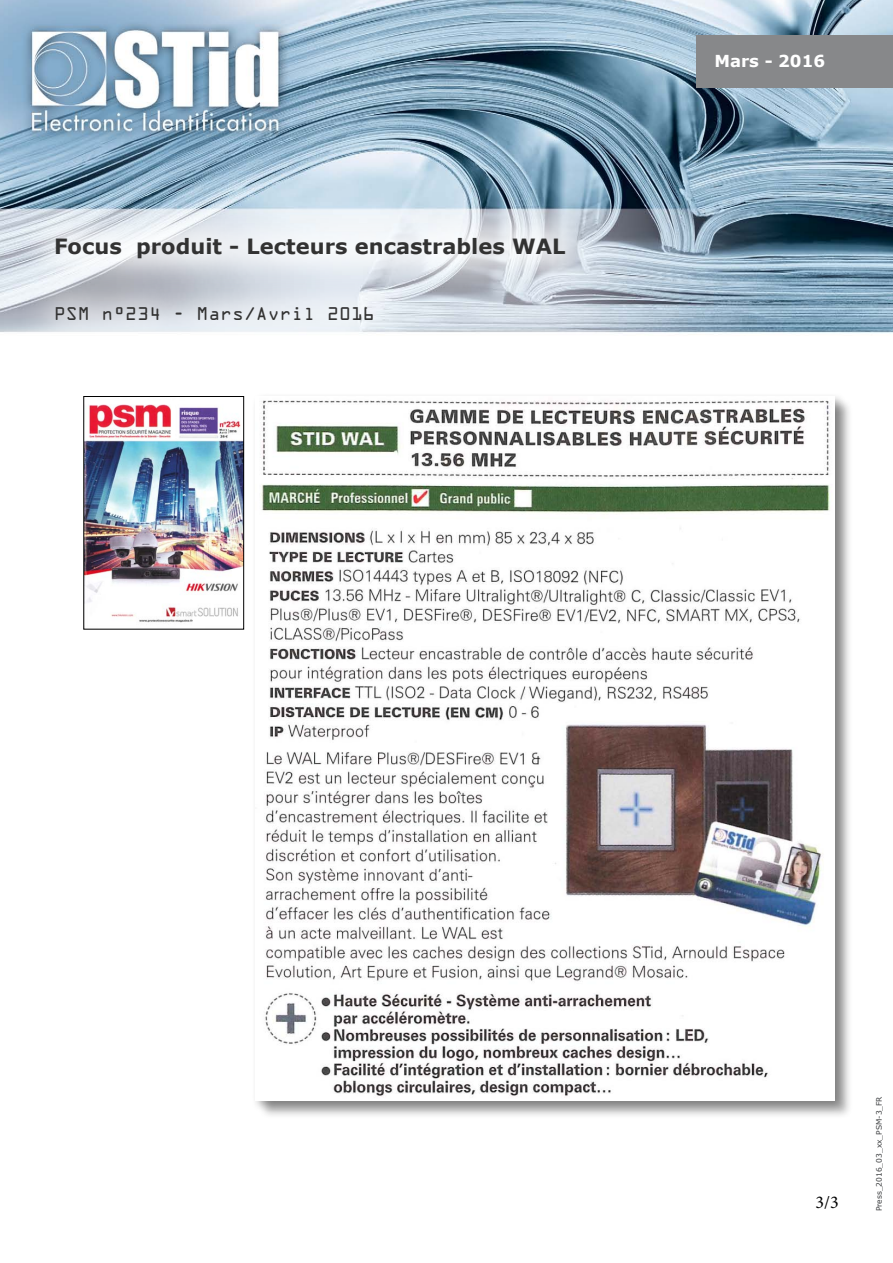
<style>
.page{position:relative;width:893px;height:1263px;background:#fff}
.page>*{position:absolute;margin:0;border:0;box-sizing:border-box;transform-origin:0 0}
.t1{font:700 21px "Verdana";color:#323232}
.t2{font:18px "Minion Pro";color:#000}
.t3{font:16.5px "OCRA Std";color:#323232}
.t4{font:700 16.5px "Verdana";color:#fff}
.t5{font:7.5px "Verdana";color:#3a3c3e}
</style>
<div class="page">
<img style="left:0;top:0;width:893px;height:630px">
<div style="left:258px;top:399px;width:595px;height:720px;background:#000;opacity:.3"></div>
<img style="left:256px;top:396px;width:579px;height:704px">
<svg style="left:13px;top:196px;width:586px;height:97px"></svg>
<div style="left:696px;top:35px;width:197px;height:52px;background:#87888a"></div>
<div style="left:13px;top:264px;width:394px;height:93px;background:#fff;opacity:.75"></div>
<img style="left:86px;top:398px;width:156px;height:229px">
<div style="left:84px;top:396px;width:160px;height:233px;border:1px solid #000"></div>
<p class="t1" style="left:54px;top:232px;width:513px">Focus produit - Lecteurs encastrables WAL</p>
<p class="t3" style="left:54px;top:306px;width:322px">PSM n°234 - Mars/Avril 2016</p>
<p class="t4" style="left:714px;top:50px;width:112px">Mars - 2016</p>
<p class="t2" style="left:816px;top:1190px;width:25px">3/3</p>
<p class="t5" style="left:874px;top:1211px;width:117px;rotate:-90deg">Press_2016_03_xx_PSM-3_FR</p>
</div>
